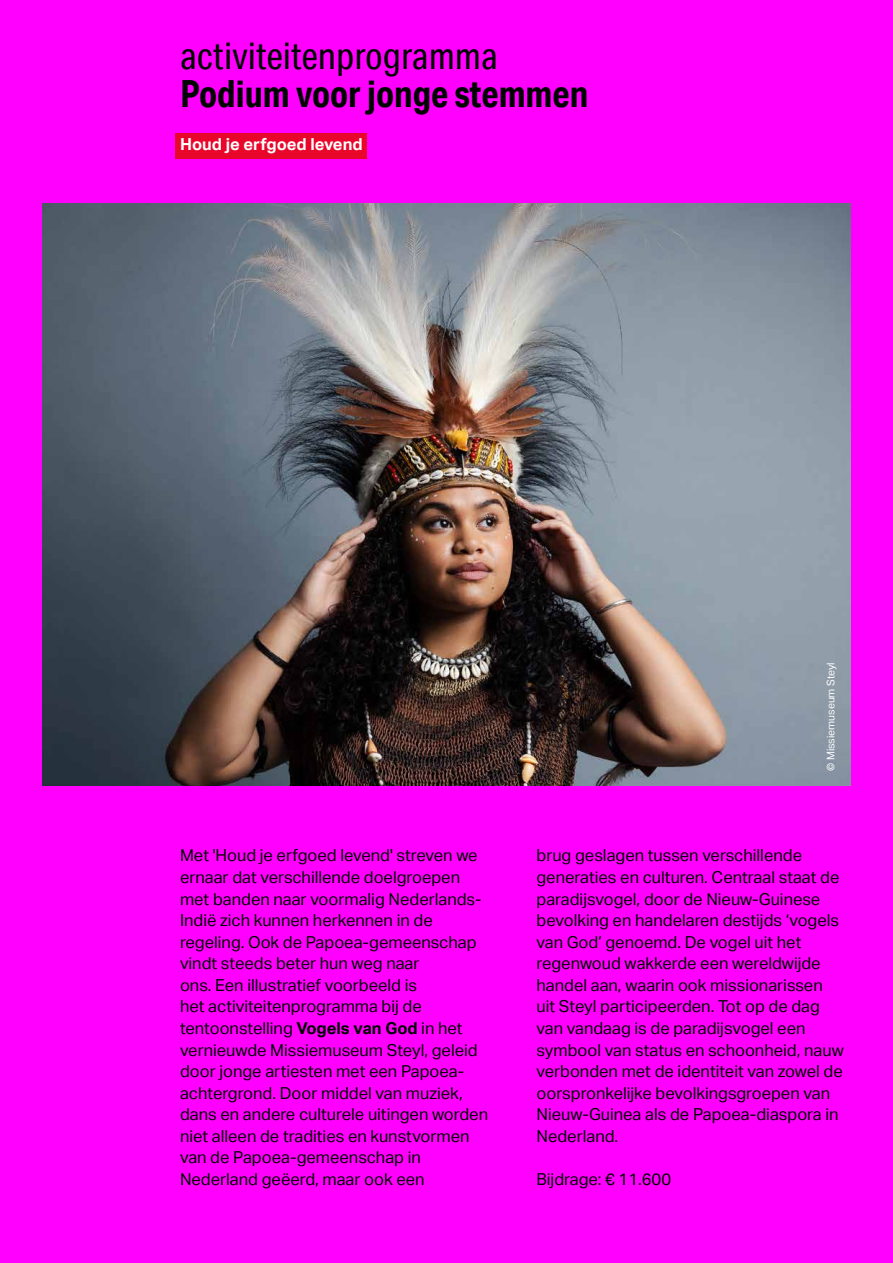
<style>
.page{position:relative;width:893px;height:1263px;background:#f0f}
.page>*{position:absolute;margin:0;border:0;box-sizing:border-box;transform-origin:0 0}
.t1{font:700 37.5px "Aktiv Grotesk Cd";color:#000}
.t2{font:37.5px "Aktiv Grotesk Cd";color:#000}
.t3{font:16.5px/21.6px "Aktiv Grotesk";color:#000}
.t4{font:700 16.5px "Aktiv Grotesk";color:#fff}
.t5{font:12.75px "Aktiv Grotesk";color:#000}
.t6{font:10.5px "Aktiv Grotesk";color:#fff}
.s1{font-weight:700}
</style>
<div class="page">
<div style="left:176px;top:134px;width:191px;height:25px;background:#e8072b"></div>
<img style="left:43px;top:204px;width:807px;height:582px">
<p class="t5" style="left:180px;top:37px;width:97px">jaarverslag 2023</p>
<h1 class="t2" style="left:180px;top:34px;width:319px">activiteitenprogramma</h1>
<h1 class="t1" style="left:180px;top:70px;width:410px">Podium voor jonge stemmen</h1>
<p class="t4" style="left:180px;top:134px;width:184px">Houd je erfgoed levend</p>
<p class="t6" style="left:825px;top:771px;width:110px;rotate:-90deg">© Missiemuseum Steyl</p>
<p class="t3" style="left:180px;top:845px;width:310px">Met 'Houd je erfgoed levend' streven we ernaar dat verschillende doelgroepen met banden naar voormalig Nederlands-Indië zich kunnen herkennen in de regeling. Ook de Papoea-gemeenschap vindt steeds beter hun weg naar<br>ons. Een illustratief voorbeeld is<br>het activiteitenprogramma bij de tentoonstelling <span class="s1">Vogels van God</span> in het vernieuwde Missiemuseum Steyl, geleid door jonge artiesten met een Papoea&shy;achtergrond. Door middel van muziek, dans en andere culturele uitingen worden niet alleen de tradities en kunstvormen van de Papoea-gemeenschap in Nederland geëerd, maar ook een</p>
<p class="t3" style="left:536px;top:845px;width:309px">brug geslagen tussen verschillende generaties en culturen. Centraal staat de paradijsvogel, door de Nieuw-Guinese bevolking en handelaren destijds ‘vogels van God’ genoemd. De vogel uit het regenwoud wakkerde een wereldwijde handel aan, waarin ook missionarissen uit Steyl participeerden. Tot op de dag van vandaag is de paradijsvogel een symbool van status en schoonheid, nauw verbonden met de identiteit van zowel de oorspronkelijke bevolkingsgroepen van Nieuw-Guinea als de Papoea-diaspora in Nederland.</p>
<p class="t3" style="left:536px;top:1168px;width:136px">Bijdrage: € 11.600</p>
</div>
